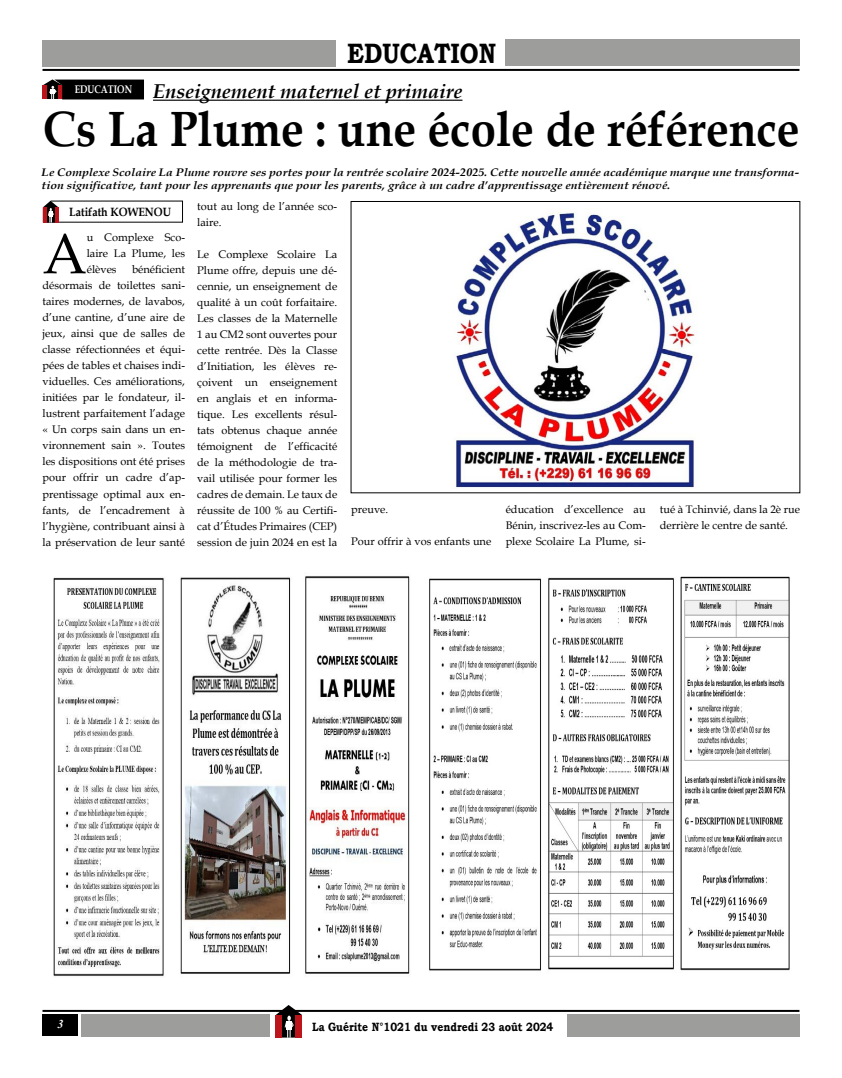
<style>
.page{position:relative;width:842px;height:1078px;background:#fff}
.page>*{position:absolute;margin:0;border:0;box-sizing:border-box;transform-origin:0 0}
.t1{font:56.8px "Book Antiqua";color:#000}
.t2{font:700 49.5px "Book Antiqua";color:#000;scale:.92 1}
.t3{font:700 28px "Bookman Old Style";color:#000;scale:.84 1}
.t4{font:italic 700 20px "Book Antiqua";color:#000}
.t5{font:700 12px "Bookman Old Style";color:#000;scale:.86 1}
.t6{font:700 12px "Book Antiqua";color:#000;scale:.89 1}
.t7{font:italic 700 12px "Times New Roman";color:#fff}
.t8{font:11px/16px "Book Antiqua";color:#000;text-align:justify}
.t9{font:italic 700 11px/13.2px "Book Antiqua";color:#000;scale:1.1 1}
.t10{font:700 11px "Book Antiqua";color:#fff;scale:.81 1}
</style>
<div class="page">
<hr style="left:43px;top:69px;width:756px;height:2px;background:#000">
<div style="left:43px;top:40px;width:293px;height:27px;background:#9d9d9c"></div>
<div style="left:505px;top:39px;width:294px;height:27px;background:#9d9d9c"></div>
<hr style="left:43px;top:1009px;width:756px;height:2px;background:#000">
<div style="left:567px;top:1013px;width:232px;height:23px;background:#9d9d9c"></div>
<div style="left:81px;top:1014px;width:189px;height:22px;background:#9d9d9c"></div>
<div style="left:43px;top:1014px;width:35px;height:21px;background:#000"></div>
<svg style="left:276px;top:1005px;width:26px;height:32px"></svg>
<div style="left:296px;top:1014px;width:6px;height:23px;background:#bb141b"></div>
<div style="left:276px;top:1014px;width:6px;height:23px;background:#bb141b"></div>
<svg style="left:42px;top:200px;width:141px;height:23px"></svg>
<hr style="left:55px;top:207px;width:3px;height:15px;background:#bb141b">
<hr style="left:43px;top:207px;width:3px;height:15px;background:#bb141b">
<svg style="left:43px;top:79px;width:101px;height:20px"></svg>
<hr style="left:153px;top:100px;width:309px;height:1px;background:#000">
<svg style="left:336px;top:68px;width:81px;height:179px"></svg>
<svg style="left:544px;top:68px;width:53px;height:3px"></svg>
<svg style="left:605px;top:39px;width:196px;height:208px"></svg>
<img style="left:394px;top:203px;width:376px;height:286px">
<div style="left:351px;top:201px;width:449px;height:292px;border:1px solid #000"></div>
<img style="left:53px;top:576px;width:737px;height:401px">
<h3 class="t3" style="left:347px;top:34px;width:179px">Education</h3>
<p class="t10" style="left:75px;top:82px;width:16px">Education</p>
<h3 class="t4" style="left:153px;top:77px;width:311px">Enseignement maternel et primaire</h3>
<h2 class="t2" style="left:43px;top:95px;width:824px">Cs La Plume : une école de référence</h2>
<p class="t9" style="left:42px;top:165px;width:690px">Le Complexe Scolaire La Plume rouvre ses portes pour la rentrée scolaire 2024-2025. Cette nouvelle année académique marque une transforma&shy;tion significative, tant pour les apprenants que pour les parents, grâce à un cadre d’apprentissage entièrement rénové.</p>
<p class="t6" style="left:69px;top:203px;width:116px">Latifath KOWENOU</p>
<h1 class="t1" style="left:43px;top:214px;width:46px">A</h1>
<p class="t8" style="left:87px;top:229px;width:100px">u Complexe Sco&shy;laire La Plume, les élèves</p>
<p class="t8" style="left:43px;top:261px;width:144px;text-indent:89px">bénéficient désormais de toilettes sani&shy;taires modernes, de lavabos, d’une cantine, d’une aire de jeux, ainsi que de salles de classe réfectionnées et équi&shy;pées de tables et chaises indi&shy;viduelles. Ces améliorations, initiées par le fondateur, il&shy;lustrent parfaitement l’adage « Un corps sain dans un en&shy;vironnement sain ». Toutes les dispositions ont été prises pour offrir un cadre d’ap&shy;prentissage optimal aux en&shy;fants, de l’encadrement à l’hygiène, contribuant ainsi à la préservation de leur santé</p>
<p class="t8" style="left:197px;top:197px;width:142px">tout au long de l’année sco&shy;laire.</p>
<p class="t8" style="left:197px;top:245px;width:142px">Le Complexe Scolaire La Plume offre, depuis une dé&shy;cennie, un enseignement de qualité à un coût forfaitaire.<br>Les classes de la Maternelle 1 au CM2 sont ouvertes pour cette rentrée. Dès la Classe d’Initiation, les élèves re&shy;çoivent un enseignement en anglais et en informa&shy;tique. Les excellents résul&shy;tats obtenus chaque année témoignent de l’efficacité de la méthodologie de tra&shy;vail utilisée pour former les cadres de demain. Le taux de réussite de 100 % au Certifi&shy;cat d’Études Primaires (CEP) session de juin 2024 en est la</p>
<p class="t8" style="left:351px;top:501px;width:39px">preuve.</p>
<p class="t8" style="left:351px;top:533px;width:142px">Pour offrir à vos enfants une</p>
<p class="t8" style="left:506px;top:501px;width:142px">éducation d’excellence au Bénin, inscrivez-les au Com&shy;plexe Scolaire La Plume, si-</p>
<p class="t8" style="left:660px;top:501px;width:142px">tué à Tchinvié, dans la 2è rue derrière le centre de santé.</p>
<p class="t7" style="left:57px;top:1015px;width:7px">3</p>
<p class="t5" style="left:312px;top:1017px;width:282px">La Guérite N°1021 du vendredi 23 août 2024</p>
</div>
